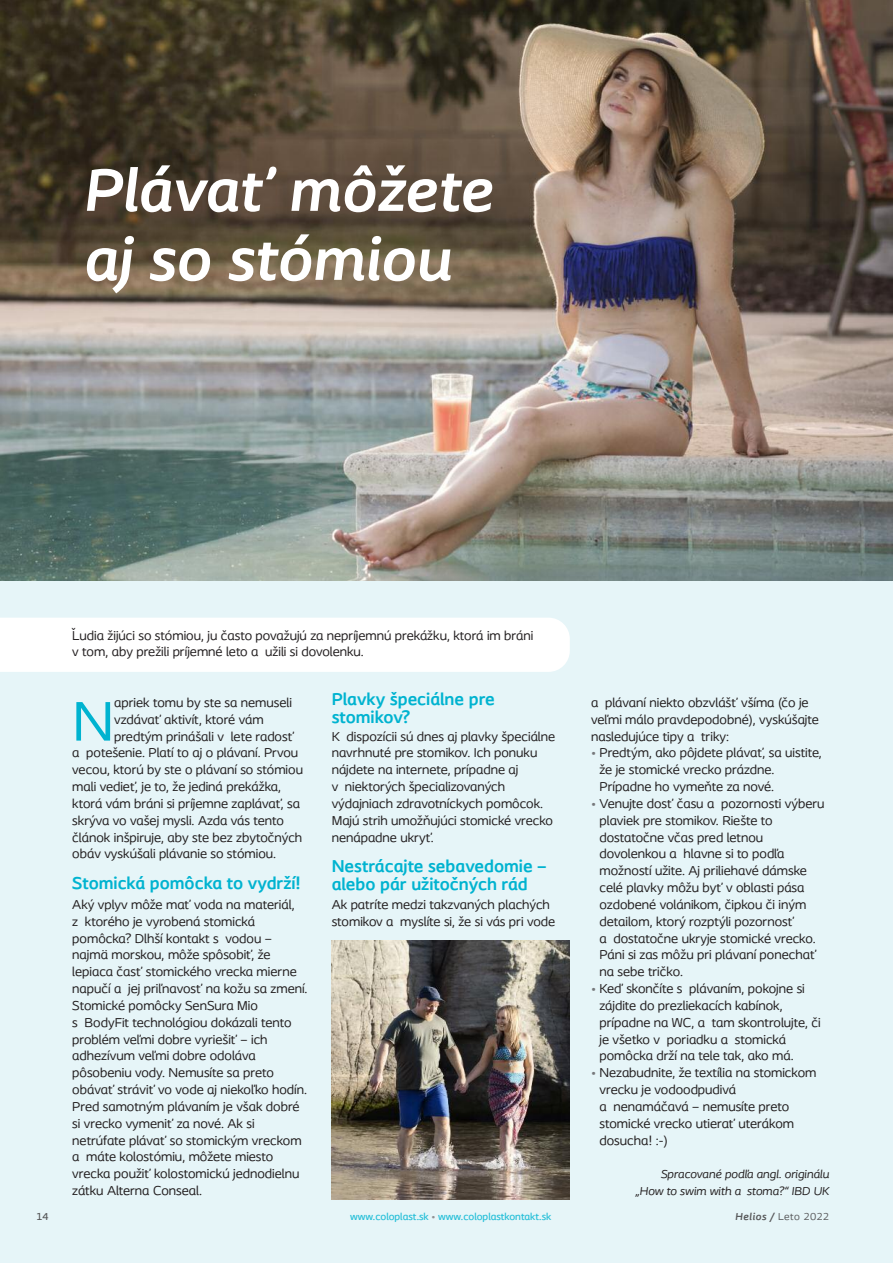
<style>
.page{position:relative;width:893px;height:1263px;background:#e6f5f8}
.page>*{position:absolute;margin:0;border:0;box-sizing:border-box;transform-origin:0 0}
.t1{font:italic 700 63px/69px "Coloplast";color:#fff}
.t2{font:58.35px "Coloplast";color:#00b3d0}
.t3{font:700 18px/18px "Coloplast";color:#00b3d0}
.t4{font:13.5px/16.8px "Coloplast";color:#231f20}
.t5{font:italic 12px/16.8px "Coloplast";color:#231f20;text-align:right}
.t6{font:500 10.5px "Coloplast";color:#26bfd8}
.t7{font:10.5px "Coloplast";letter-spacing:.05em;color:#57585a}
.t8{font:500 10.5px "Coloplast";color:#57585a}
.s1{color:#76787b}
.s2{color:#8f9194}
.s3{font-weight:700;font-style:italic}
</style>
<div class="page">
<img style="left:0;top:0;width:893px;height:580px">
<img style="left:332px;top:941px;width:238px;height:258px">
<div style="left:0;top:618px;width:570px;height:54px;background:#fff"></div>
<h1 class="t1" style="left:83px;top:161px;width:412px">Plávať môžete aj so stómiou</h1>
<p class="t4" style="left:72px;top:628px;width:463px">Ľudia žijúci so stómiou, ju často považujú za nepríjemnú prekážku, ktorá im bráni v tom, aby prežili príjemné leto a užili si dovolenku.</p>
<h2 class="t2" style="left:72px;top:700px;width:43px">N</h2>
<p class="t4" style="left:114px;top:695px;width:179px">apriek tomu by ste sa nemuseli</p>
<p class="t4" style="left:114px;top:712px;width:151px">vzdávať aktivít, ktoré vám</p>
<p class="t4" style="left:114px;top:729px;width:181px">predtým prinášali v lete radosť</p>
<p class="t4" style="left:72px;top:746px;width:227px">a potešenie. Platí to aj o plávaní. Prvou</p>
<p class="t4" style="left:72px;top:762px;width:232px">vecou, ktorú by ste o plávaní so stómiou</p>
<p class="t4" style="left:72px;top:779px;width:210px">mali vedieť, je to, že jediná prekážka,</p>
<p class="t4" style="left:72px;top:796px;width:229px">ktorá vám bráni si príjemne zaplávať, sa</p>
<p class="t4" style="left:72px;top:813px;width:213px">skrýva vo vašej mysli. Azda vás tento</p>
<p class="t4" style="left:72px;top:830px;width:231px">článok inšpiruje, aby ste bez zbytočných</p>
<p class="t4" style="left:72px;top:847px;width:205px">obáv vyskúšali plávanie so stómiou.</p>
<h3 class="t3" style="left:72px;top:876px;width:229px">Stomická pomôcka to vydrží!</h3>
<p class="t4" style="left:72px;top:897px;width:237px">Aký vplyv môže mať voda na materiál,<br>z ktorého je vyrobená stomická pomôcka? Dlhší kontakt s vodou – najmä morskou, môže spôsobiť, že lepiaca časť stomického vrecka mierne napučí a jej priľnavosť na kožu sa zmení.<br>Stomické pomôcky SenSura Mio<br>s BodyFit technológiou dokázali tento problém veľmi dobre vyriešiť – ich adhezívum veľmi dobre odoláva pôsobeniu vody. Nemusíte sa preto obávať stráviť vo vode aj niekoľko hodín.<br>Pred samotným plávaním je však dobré si vrecko vymeniť za nové. Ak si netrúfate plávať so stomickým vreckom a máte kolostómiu, môžete miesto vrecka použiť kolostomickú jednodielnu zátku Alterna Conseal.</p>
<h3 class="t3" style="left:332px;top:691px;width:165px">Plavky špeciálne pre stomikov?</h3>
<p class="t4" style="left:332px;top:729px;width:225px">K dispozícii sú dnes aj plavky špeciálne navrhnuté pre stomikov. Ich ponuku nájdete na internete, prípadne aj<br>v niektorých špecializovaných výdajniach zdravotníckych pomôcok.<br>Majú strih umožňujúci stomické vrecko nenápadne ukryť.</p>
<h3 class="t3" style="left:332px;top:859px;width:217px">Nestrácajte sebavedomie – alebo pár užitočných rád</h3>
<p class="t4" style="left:332px;top:897px;width:225px">Ak patríte medzi takzvaných plachých stomikov a myslíte si, že si vás pri vode</p>
<p class="t4" style="left:591px;top:695px;width:229px">a plávaní niekto obzvlášť všíma (čo je veľmi málo pravdepodobné), vyskúšajte nasledujúce tipy a triky:</p>
<p class="t4" style="left:599px;top:746px;width:224px;text-indent:-8px"><span class="s1">•</span> Predtým, ako pôjdete plávať, sa uistite, že je stomické vrecko prázdne.<br>Prípadne ho vymeňte za nové.</p>
<p class="t4" style="left:599px;top:796px;width:227px;text-indent:-8px"><span class="s1">•</span> Venujte dosť času a pozornosti výberu plaviek pre stomikov. Riešte to dostatočne včas pred letnou dovolenkou a hlavne si to podľa možností užite. Aj priliehavé dámske celé plavky môžu byť v oblasti pása ozdobené volánikom, čipkou či iným detailom, ktorý rozptýli pozornosť<br>a dostatočne ukryje stomické vrecko.<br>Páni si zas môžu pri plávaní ponechať na sebe tričko.</p>
<p class="t4" style="left:599px;top:981px;width:223px;text-indent:-8px"><span class="s1">•</span> Keď skončíte s plávaním, pokojne si zájdite do prezliekacích kabínok, prípadne na WC, a tam skontrolujte, či je všetko v poriadku a stomická pomôcka drží na tele tak, ako má.</p>
<p class="t4" style="left:599px;top:1065px;width:218px;text-indent:-8px"><span class="s1">•</span> Nezabudnite, že textília na stomickom vrecku je vodoodpudivá<br>a nenamáčavá – nemusíte preto stomické vrecko utierať uterákom dosucha! :-)</p>
<p class="t5" style="left:635px;top:1167px;width:195px">Spracované podľa angl. originálu „How to swim with a stoma?“ IBD UK</p>
<p class="t8" style="left:36px;top:1212px;width:14px">14</p>
<p class="t6" style="left:350px;top:1212px;width:203px">www.coloplast.sk <span class="s2">•</span> www.coloplastkontakt.sk</p>
<p class="t7" style="left:735px;top:1212px;width:96px"><span class="s3">Helios /</span> Leto 2022</p>
</div>
